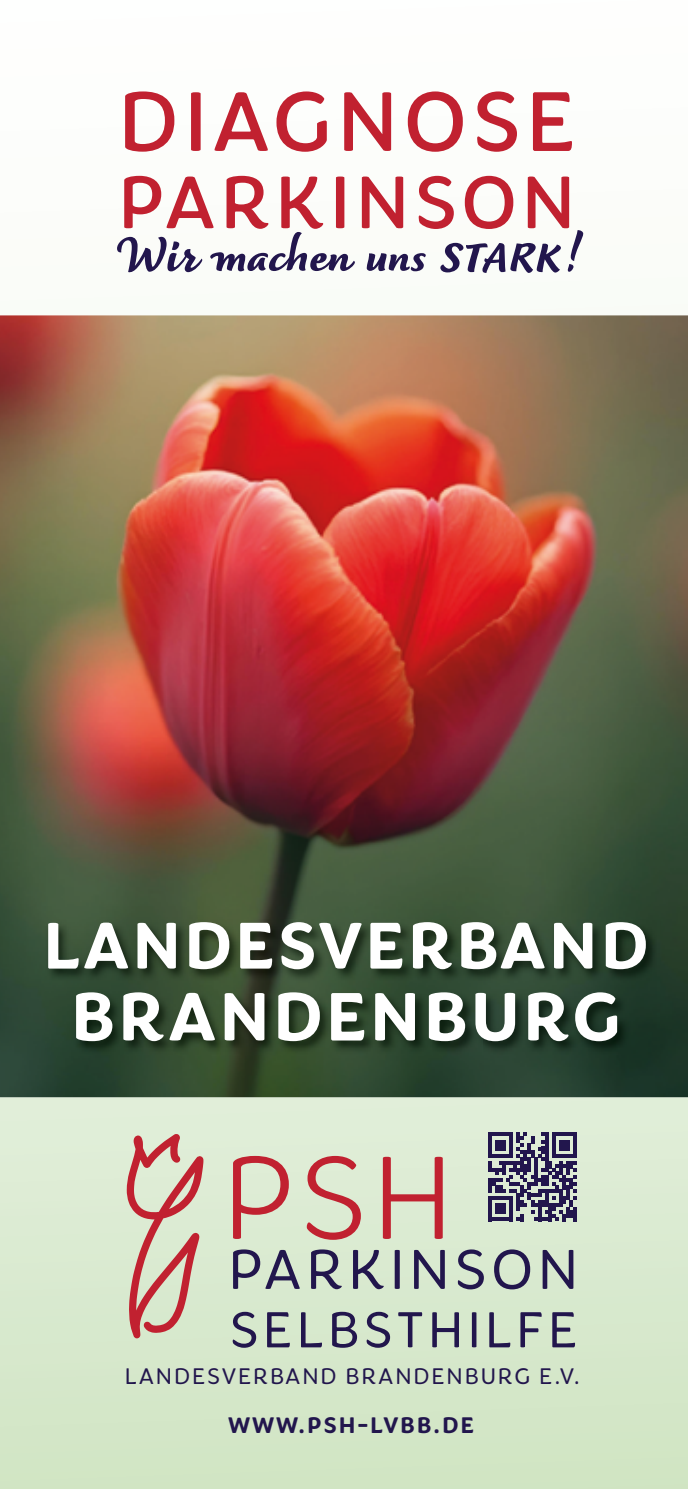
<style>
.page{position:relative;width:688px;height:1489px;background:#fff}
.page>*{position:absolute;margin:0;border:0;box-sizing:border-box;transform-origin:0 0}
.t1{font:200 122.5px "Congenial";color:#c12130}
.t2{font:87.5px "Congenial";letter-spacing:.055em;color:#c12130}
.t3{font:77.25px "Congenial";letter-spacing:.055em;color:#c12130}
.t4{font:700 70.75px "Congenial";letter-spacing:.04em;color:#fff}
.t5{font:700 68.25px "Congenial";letter-spacing:.04em;color:#fff}
.t6{font:300 58.25px "Congenial";letter-spacing:.08em;color:#22164d}
.t7{font:900 53.5px "Dolce";color:#22164d}
.t8{font:300 52.5px "Congenial";letter-spacing:.08em;color:#22164d}
.t9{font:300 23.5px "Congenial";letter-spacing:.08em;color:#22164d}
.t10{font:700 23.5px "Congenial";letter-spacing:.08em;color:#22164d}
.s1{font-size:59px}
</style>
<div class="page">
<svg style="left:0;top:1097px;width:687px;height:391px;background:#d8e9cd"></svg>
<img style="left:0;top:315px;width:687px;height:782px">
<img style="left:45px;top:919px;width:614px;height:135px">
<svg style="left:488px;top:1132px;width:88px;height:88px;background:#6f6e85"></svg>
<svg style="left:127px;top:1133px;width:76px;height:205px;background:#d3aea1"></svg>
<h2 class="t2" style="left:118px;top:70px;width:460px">DIAGNOSE</h2>
<h3 class="t3" style="left:118px;top:157px;width:459px">PARKINSON</h3>
<h3 class="t7" style="left:120px;top:226px;width:462px">Wir machen uns <span class="s1">STARK!</span></h3>
<h3 class="t5" style="left:43px;top:902px;width:607px">LANDESVERBAND</h3>
<h3 class="t4" style="left:71px;top:972px;width:551px">BRANDENBURG</h3>
<h1 class="t1" style="left:223px;top:1125px;width:230px">PSH</h1>
<h3 class="t6" style="left:228px;top:1235px;width:351px">PARKINSON</h3>
<h3 class="t8" style="left:229px;top:1299px;width:349px">SELBSTHILFE</h3>
<p class="t9" style="left:125px;top:1362px;width:456px">LANDESVERBAND BRANDENBURG E.V.</p>
<p class="t10" style="left:228px;top:1409px;width:247px">WWW.PSH-LVBB.DE</p>
</div>
